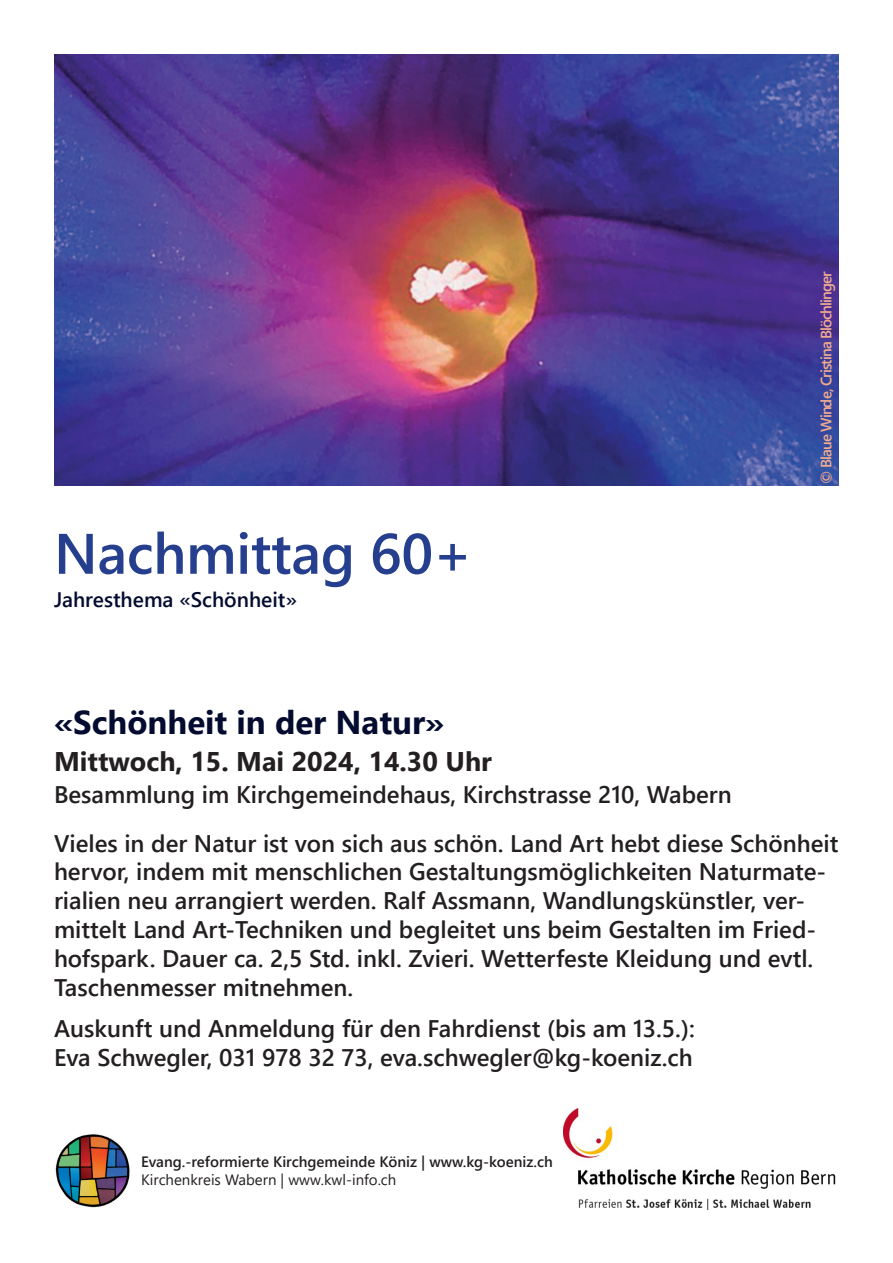
<style>
.page{position:relative;width:893px;height:1263px;background:#fff}
.page>*{position:absolute;margin:0;border:0;box-sizing:border-box;transform-origin:0 0}
.t1{font:600 57px "Segoe UI";letter-spacing:-.005em;color:#253f8e}
.t2{font:700 33px "Segoe UI";color:#030b2f}
.t3{font:700 27px "Segoe UI";color:#231f20}
.t4{font:600 24px/28.8px "Segoe UI";color:#231f20}
.t5{font:600 21px "Segoe UI";color:#030b2f}
.t6{font:600 15px "Segoe UI";color:#231f20}
.t7{font:15px "Segoe UI";color:#231f20}
.t8{font:600 15px "Segoe UI";letter-spacing:-.06em;color:#f2ac91}
</style>
<div class="page">
<img style="left:54px;top:54px;width:785px;height:432px">
<img style="left:55px;top:1134px;width:75px;height:74px">
<img style="left:564px;top:1108px;width:272px;height:102px">
<p class="t1" style="left:54px;top:500px;width:420px">Nachmittag 60+</p>
<p class="t5" style="left:54px;top:580px;width:245px">Jahresthema «Schönheit»</p>
<p class="t8" style="left:812px;top:484px;width:214px;rotate:-90deg">© Blaue Winde, Cristina Blöchlinger</p>
<p class="t2" style="left:54px;top:691px;width:392px">«Schönheit in der Natur»</p>
<p class="t3" style="left:54px;top:736px;width:439px">Mittwoch, 15. Mai 2024, 14.30 Uhr</p>
<p class="t4" style="left:54px;top:778px;width:679px">Besammlung im Kirchgemeindehaus, Kirchstrasse 210, Wabern</p>
<p class="t4" style="left:54px;top:827px;width:786px">Vieles in der Natur ist von sich aus schön. Land Art hebt diese Schönheit hervor, indem mit menschlichen Gestaltungsmöglichkeiten Naturmate&shy;rialien neu arrangiert werden. Ralf Assmann, Wandlungskünstler, ver&shy;mittelt Land Art-Techniken und begleitet uns beim Gestalten im Fried&shy;hofspark. Dauer ca. 2,5 Std. inkl. Zvieri. Wetterfeste Kleidung und evtl.<br>Taschenmesser mitnehmen.</p>
<p class="t4" style="left:54px;top:1012px;width:642px">Auskunft und Anmeldung für den Fahrdienst (bis am 13.5.):<br>Eva Schwegler, 031 978 32 73, eva.schwegler@kg-koeniz.ch</p>
<p class="t6" style="left:141px;top:1148px;width:413px">Evang.-reformierte Kirchgemeinde Köniz | www.kg-koeniz.ch</p>
<p class="t7" style="left:141px;top:1166px;width:257px">Kirchenkreis Wabern | www.kwl-info.ch</p>
</div>
